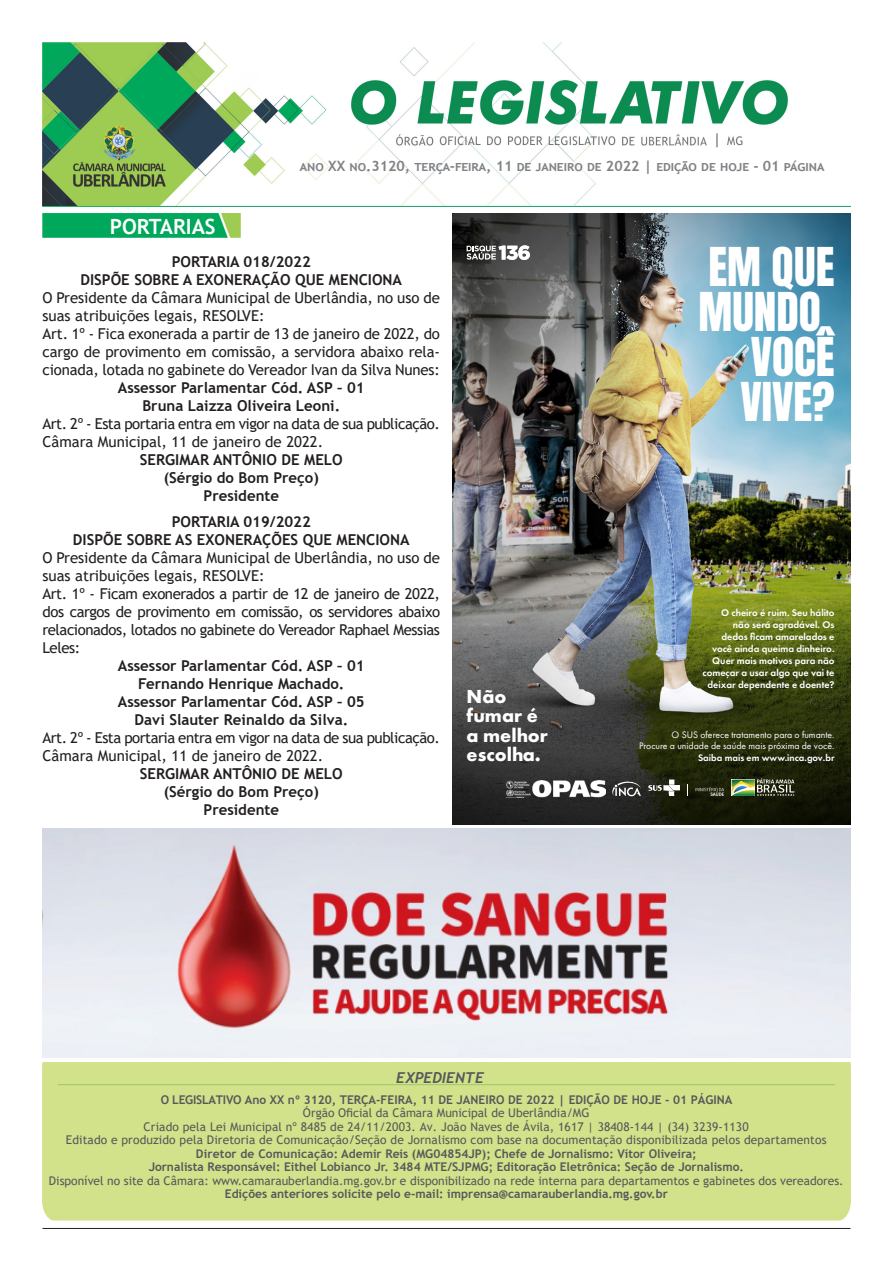
<style>
.page{position:relative;width:893px;height:1263px;background:#fff}
.page>*{position:absolute;margin:0;border:0;box-sizing:border-box;transform-origin:0 0}
.t1{font:45.45px/45px "Anton";color:#fff;text-align:right}
.t2{font:700 21px "Trebuchet MS";color:#fff}
.t3{font:700 19.65px/19.5px "Futura PT";color:#fff}
.t4{font:15px/18px "Trebuchet MS";color:#231f20}
.t5{font:700 15px "Trebuchet MS";color:#231f20}
.t6{font:15px "Trebuchet MS";letter-spacing:-.03em;color:#231f20}
.t7{font:italic 700 15px "Trebuchet";color:#57585a}
.t8{font:700 14.25px "Trebuchet MS";color:#808285}
.t9{font:12px/13.5px "Trebuchet MS";letter-spacing:.01em;color:#57585a;text-align:center}
.t10{font:700 12px "Trebuchet MS";color:#57585a}
.t11{font:600 10.05px/12px "Futura PT";color:#fff;text-align:right}
.t12{font:9.75px/10.9px "Futura PT";color:#fff;text-align:right}
.t13{font:600 9.75px "Futura PT";color:#fff}
.s1{font-weight:700}
</style>
<div class="page">
<img style="left:43px;top:43px;width:807px;height:163px">
<img style="left:43px;top:214px;width:197px;height:24px">
<hr style="left:43px;top:1228px;width:807px;height:1px;background:#231f20">
<hr style="left:58px;top:1084px;width:777px;height:1px;background:#9ec566">
<img style="left:43px;top:828px;width:807px;height:230px">
<img style="left:453px;top:213px;width:397px;height:611px">
<svg style="left:648px;top:779px;width:32px;height:17px"></svg>
<svg style="left:695px;top:787px;width:29px;height:9px"></svg>
<img style="left:732px;top:779px;width:23px;height:2px">
<img style="left:732px;top:781px;width:23px;height:9px">
<img style="left:732px;top:784px;width:18px;height:6px">
<svg style="left:734px;top:786px;width:13px;height:4px"></svg>
<img style="left:732px;top:790px;width:23px;height:6px">
<svg style="left:757px;top:778px;width:37px;height:18px"></svg>
<svg style="left:612px;top:780px;width:29px;height:16px"></svg>
<img style="left:507px;top:780px;width:98px;height:17px">
<svg style="left:467px;top:245px;width:63px;height:15px"></svg>
<p class="t2" style="left:110px;top:213px;width:107px">PORTARIAS</p>
<p class="t2" style="left:169px;top:213px;width:26px">AT</p>
<p class="t8" style="left:300px;top:157px;width:526px">ano XX no.3120, terça-feira, 11 de janeiro de 2022 | edição de hoje - 01 página</p>
<p class="t5" style="left:172px;top:252px;width:141px">PORTARIA 018/2022</p>
<p class="t5" style="left:80px;top:270px;width:323px">DISPÕE SOBRE A EXONERAÇÃO QUE MENCIONA</p>
<p class="t4" style="left:43px;top:288px;width:399px">O Presidente da Câmara Municipal de Uberlândia, no uso de suas atribuições legais, RESOLVE:</p>
<p class="t4" style="left:43px;top:324px;width:399px;text-align:justify">Art. 1º - Fica exonerada a partir de 13 de janeiro de 2022, do cargo de provimento em comissão, a servidora abaixo rela&shy;cionada, lotada no gabinete do Vereador Ivan da Silva Nunes:</p>
<p class="t5" style="left:118px;top:378px;width:248px">Assessor Parlamentar Cód. ASP – 01</p>
<p class="t5" style="left:142px;top:396px;width:199px">Bruna Laizza Oliveira Leoni.</p>
<p class="t6" style="left:43px;top:414px;width:399px">Art. 2º - Esta portaria entra em vigor na data de sua publicação.</p>
<p class="t4" style="left:43px;top:432px;width:282px">Câmara Municipal, 11 de janeiro de 2022.</p>
<p class="t5" style="left:140px;top:450px;width:204px">SERGIMAR ANTÔNIO DE MELO</p>
<p class="t5" style="left:164px;top:468px;width:157px">(Sérgio do Bom Preço)</p>
<p class="t5" style="left:204px;top:486px;width:77px">Presidente</p>
<p class="t5" style="left:172px;top:512px;width:141px">PORTARIA 019/2022</p>
<p class="t5" style="left:73px;top:530px;width:338px">DISPÕE SOBRE AS EXONERAÇÕES QUE MENCIONA</p>
<p class="t4" style="left:43px;top:549px;width:399px">O Presidente da Câmara Municipal de Uberlândia, no uso de suas atribuições legais, RESOLVE:</p>
<p class="t4" style="left:43px;top:585px;width:399px;text-align:justify">Art. 1º - Ficam exonerados a partir de 12 de janeiro de 2022, dos cargos de provimento em comissão, os servidores abaixo relacionados, lotados no gabinete do Vereador Raphael Messias Leles:</p>
<p class="t5" style="left:118px;top:656px;width:248px">Assessor Parlamentar Cód. ASP – 01</p>
<p class="t5" style="left:138px;top:674px;width:208px">Fernando Henrique Machado.</p>
<p class="t5" style="left:118px;top:692px;width:248px">Assessor Parlamentar Cód. ASP – 05</p>
<p class="t5" style="left:134px;top:710px;width:215px">Davi Slauter Reinaldo da Silva.</p>
<p class="t6" style="left:43px;top:728px;width:399px">Art. 2º - Esta portaria entra em vigor na data de sua publicação.</p>
<p class="t4" style="left:43px;top:747px;width:282px">Câmara Municipal, 11 de janeiro de 2022.</p>
<p class="t5" style="left:140px;top:764px;width:204px">SERGIMAR ANTÔNIO DE MELO</p>
<p class="t5" style="left:164px;top:782px;width:157px">(Sérgio do Bom Preço)</p>
<p class="t5" style="left:204px;top:800px;width:77px">Presidente</p>
<p class="t3" style="left:467px;top:686px;width:83px">Não fumar é a melhor escolha.</p>
<p class="t1" style="left:698px;top:248px;width:138px">EM QUE<br>MUNDO<br>VOCÊ<br>VIVE?</p>
<p class="t11" style="left:703px;top:606px;width:133px">O cheiro é ruim. Seu hálito não será agradável. Os<br>dedos ficam amarelados e você ainda queima dinheiro.<br>Quer mais motivos para não começar a usar algo que vai te deixar dependente e doente?</p>
<p class="t12" style="left:639px;top:729px;width:197px">O SUS oferece tratamento para o fumante.<br>Procure a unidade de saúde mais próxima de você.</p>
<p class="t13" style="left:698px;top:752px;width:138px">Saiba mais em www.inca.gov.br</p>
<p class="t7" style="left:396px;top:1068px;width:90px">EXPEDIENTE</p>
<p class="t10" style="left:161px;top:1092px;width:573px">O LEGISLATIVO Ano XX nº 3120, TERÇA-FEIRA, 11 DE JANEIRO DE 2022 | EDIÇÃO DE HOJE - 01 PÁGINA</p>
<p class="t9" style="left:303px;top:1106px;width:288px">Órgão Oficial da Câmara Municipal de Uberlândia/MG</p>
<p class="t9" style="left:144px;top:1119px;width:606px">Criado pela Lei Municipal nº 8485 de 24/11/2003. Av. João Naves de Ávila, 1617 | 38408-144 | (34) 3239-1130</p>
<p class="t9" style="left:66px;top:1133px;width:762px">Editado e produzido pela Diretoria de Comunicação/Seção de Jornalismo com base na documentação disponibilizada pelos departamentos</p>
<p class="t10" style="left:196px;top:1146px;width:502px">Diretor de Comunicação: Ademir Reis (MG04854JP); Chefe de Jornalismo: Vítor Oliveira;</p>
<p class="t10" style="left:149px;top:1159px;width:597px">Jornalista Responsável: Eithel Lobianco Jr. 3484 MTE/SJPMG; Editoração Eletrônica: Seção de Jornalismo.</p>
<p class="t9" style="left:49px;top:1173px;width:796px">Disponível no site da Câmara: www.camarauberlandia.mg.gov.br e disponibilizado na rede interna para departamentos e gabinetes dos vereadores.<br><span class="s1">Edições anteriores solicite pelo e-mail: imprensa@camarauberlandia.mg.gov.br</span></p>
</div>
